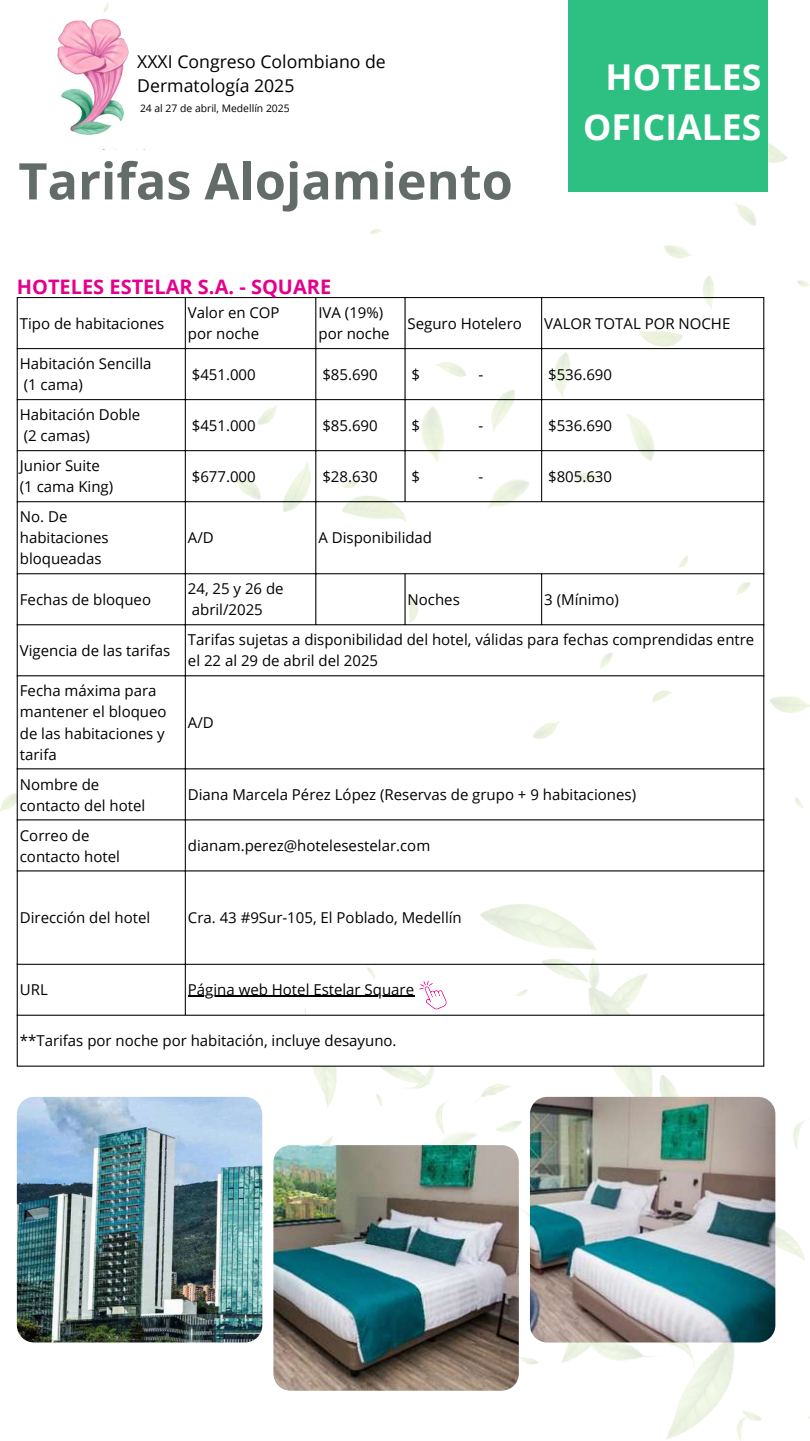
<style>
.page{position:relative;width:810px;height:1441px;background:#fff}
.page>*{position:absolute;margin:0;border:0;box-sizing:border-box;transform-origin:0 0}
.t1{font:700 50.5px "Open Sans";color:#636c69}
.t2{font:700 35.6px/49.5px "Open Sans";color:#fff;text-align:right}
.t3{font:700 20px "Open Sans";color:#e4008c}
.t4{font:17.7px/24.5px "Open Sans";color:#000}
.t5{font:15px/21px "Open Sans";color:#000}
.t6{font:10.4px "Open Sans";color:#000}
</style>
<div class="page">
<img style="left:17px;top:904px;width:793px;height:536px">
<img style="left:0;top:2px;width:810px;height:810px">
<svg style="left:18px;top:298px;width:745px;height:767px"></svg>
<hr style="left:188px;top:995px;width:226px;height:1px;background:#000">
<hr style="left:17px;top:298px;width:1px;height:767px;background:#000">
<hr style="left:185px;top:298px;width:1px;height:716px;background:#000">
<hr style="left:315px;top:298px;width:1px;height:326px;background:#000">
<hr style="left:405px;top:298px;width:1px;height:203px;background:#000">
<hr style="left:405px;top:574px;width:1px;height:50px;background:#000">
<hr style="left:541px;top:298px;width:1px;height:203px;background:#000">
<hr style="left:541px;top:574px;width:1px;height:50px;background:#000">
<hr style="left:763px;top:298px;width:1px;height:767px;background:#000">
<hr style="left:17px;top:297px;width:747px;height:1px;background:#000">
<hr style="left:17px;top:348px;width:747px;height:1px;background:#000">
<hr style="left:17px;top:399px;width:747px;height:1px;background:#000">
<hr style="left:17px;top:450px;width:747px;height:1px;background:#000">
<hr style="left:17px;top:501px;width:747px;height:1px;background:#000">
<hr style="left:17px;top:573px;width:747px;height:1px;background:#000">
<hr style="left:17px;top:624px;width:747px;height:1px;background:#000">
<hr style="left:17px;top:675px;width:747px;height:1px;background:#000">
<hr style="left:17px;top:768px;width:747px;height:1px;background:#000">
<hr style="left:17px;top:819px;width:747px;height:1px;background:#000">
<hr style="left:17px;top:870px;width:747px;height:1px;background:#000">
<hr style="left:17px;top:963px;width:747px;height:1px;background:#000">
<hr style="left:17px;top:1014px;width:747px;height:1px;background:#000">
<hr style="left:17px;top:1065px;width:747px;height:1px;background:#000">
<img style="left:17px;top:1096px;width:245px;height:246px">
<img style="left:273px;top:1144px;width:245px;height:246px">
<img style="left:530px;top:1096px;width:245px;height:246px">
<div style="left:569px;top:0;width:199px;height:192px;background:#2ebf82"></div>
<img style="left:32px;top:15px;width:118px;height:135px">
<svg style="left:419px;top:980px;width:28px;height:29px"></svg>
<p class="t4" style="left:137px;top:49px;width:250px">XXXI Congreso Colombiano de<br>Dermatología 2025</p>
<p class="t6" style="left:140px;top:101px;width:151px">24 al 27 de abril, Medellín 2025</p>
<h1 class="t1" style="left:18px;top:145px;width:496px">Tarifas Alojamiento</h1>
<h3 class="t3" style="left:17px;top:272px;width:316px">HOTELES ESTELAR S.A. - SQUARE</h3>
<h2 class="t2" style="left:583px;top:51px;width:180px">HOTELES<br>OFICIALES</h2>
<p class="t5" style="left:20px;top:312px;width:146px">Tipo de habitaciones</p>
<p class="t5" style="left:188px;top:302px;width:93px">Valor en COP por noche</p>
<p class="t5" style="left:318px;top:302px;width:73px">IVA (19%) por noche</p>
<p class="t5" style="left:408px;top:312px;width:116px">Seguro Hotelero</p>
<p class="t5" style="left:544px;top:312px;width:188px">VALOR TOTAL POR NOCHE</p>
<p class="t5" style="left:20px;top:353px;width:133px">Habitación Sencilla (1 cama)</p>
<p class="t5" style="left:192px;top:363px;width:65px">$451.000</p>
<p class="t5" style="left:322px;top:363px;width:57px">$85.690</p>
<p class="t5" style="left:412px;top:363px;width:10px">$</p>
<p class="t5" style="left:478px;top:363px;width:6px">-</p>
<p class="t5" style="left:548px;top:363px;width:65px">$536.690</p>
<p class="t5" style="left:20px;top:404px;width:122px">Habitación Doble (2 camas)</p>
<p class="t5" style="left:192px;top:414px;width:65px">$451.000</p>
<p class="t5" style="left:322px;top:414px;width:57px">$85.690</p>
<p class="t5" style="left:412px;top:414px;width:10px">$</p>
<p class="t5" style="left:478px;top:414px;width:6px">-</p>
<p class="t5" style="left:548px;top:414px;width:65px">$536.690</p>
<p class="t5" style="left:20px;top:455px;width:95px">Junior Suite (1 cama King)</p>
<p class="t5" style="left:192px;top:465px;width:65px">$677.000</p>
<p class="t5" style="left:322px;top:465px;width:57px">$28.630</p>
<p class="t5" style="left:412px;top:465px;width:10px">$</p>
<p class="t5" style="left:478px;top:465px;width:6px">-</p>
<p class="t5" style="left:548px;top:465px;width:65px">$805.630</p>
<p class="t5" style="left:20px;top:506px;width:90px">No. De habitaciones bloqueadas</p>
<p class="t5" style="left:188px;top:527px;width:27px">A/D</p>
<p class="t5" style="left:318px;top:527px;width:115px">A Disponibilidad</p>
<p class="t5" style="left:20px;top:588px;width:133px">Fechas de bloqueo</p>
<p class="t5" style="left:188px;top:578px;width:97px">24, 25 y 26 de abril/2025</p>
<p class="t5" style="left:408px;top:588px;width:54px">Noches</p>
<p class="t5" style="left:544px;top:588px;width:76px">3 (Mínimo)</p>
<p class="t5" style="left:20px;top:639px;width:152px">Vigencia de las tarifas</p>
<p class="t5" style="left:188px;top:629px;width:568px">Tarifas sujetas a disponibilidad del hotel, válidas para fechas comprendidas entre el 22 al 29 de abril del 2025</p>
<p class="t5" style="left:20px;top:680px;width:148px">Fecha máxima para mantener el bloqueo de las habitaciones y tarifa</p>
<p class="t5" style="left:188px;top:711px;width:27px">A/D</p>
<p class="t5" style="left:20px;top:773px;width:127px">Nombre de contacto del hotel</p>
<p class="t5" style="left:188px;top:783px;width:450px">Diana Marcela Pérez López (Reservas de grupo + 9 habitaciones)</p>
<p class="t5" style="left:20px;top:824px;width:102px">Correo de contacto hotel</p>
<p class="t5" style="left:188px;top:834px;width:244px">dianam.perez@hotelesestelar.com</p>
<p class="t5" style="left:20px;top:906px;width:132px">Dirección del hotel</p>
<p class="t5" style="left:188px;top:906px;width:275px">Cra. 43 #9Sur-105, El Poblado, Medellín</p>
<p class="t5" style="left:20px;top:978px;width:29px">URL</p>
<p class="t5" style="left:188px;top:978px;width:228px">Página web Hotel Estelar Square</p>
<p class="t5" style="left:20px;top:1029px;width:378px">**Tarifas por noche por habitación, incluye desayuno.</p>
</div>
